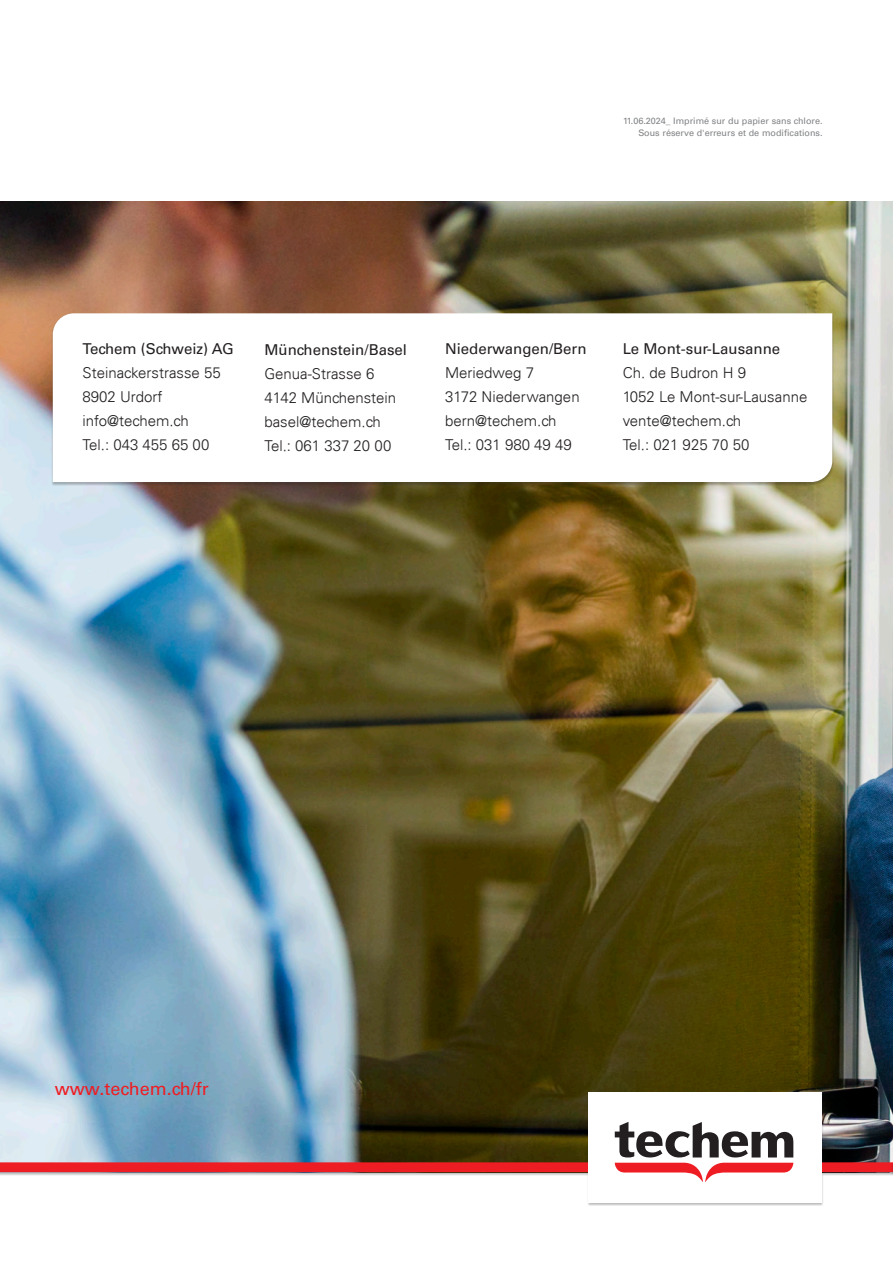
<style>
.page{position:relative;width:893px;height:1263px;background:#fff}
.page>*{position:absolute;margin:0;border:0;box-sizing:border-box;transform-origin:0 0}
.Aufzählung_Rückseite{font:18px "Univers LT Pro 55 Roman";color:#ee1d23}
.t1{font:300 15px "Univers 45";color:#231f20}
.t2{font:15px "Univers LT Pro 55 Roman";color:#231f20}
.Imprimatur{font:9px "Univers LT Pro 55 Roman";color:#808285}
</style>
<div class="page">
<img style="left:0;top:201px;width:893px;height:891px">
<div style="left:51px;top:313px;width:783px;height:173px;background:#231f20;opacity:.3"></div>
<svg style="left:53px;top:313px;width:779px;height:169px"></svg>
<div style="left:0;top:1092px;width:893px;height:114px;background:#231f20;opacity:.3"></div>
<div style="left:588px;top:1092px;width:233px;height:110px;background:#fff"></div>
<svg style="left:0;top:1122px;width:891px;height:60px"></svg>
<hr style="left:891px;top:1092px;width:2px;height:114px;background:#231f20;opacity:.3">
<p class="Imprimatur" style="left:623px;top:114px;width:201px">11.06.2024_ Imprimé sur du papier sans chlore.</p>
<p class="Imprimatur" style="left:638px;top:126px;width:186px">Sous réserve d'erreurs et de modifications.</p>
<p class="t2" style="left:83px;top:338px;width:153px">Techem (Schweiz) AG</p>
<p class="t1" style="left:83px;top:364px;width:140px">Steinackerstrasse 55</p>
<p class="t1" style="left:83px;top:388px;width:82px">8902 Urdorf</p>
<p class="t1" style="left:83px;top:412px;width:108px">info@techem.ch</p>
<p class="t1" style="left:83px;top:436px;width:129px">Tel.: 043 455 65 00</p>
<p class="t2" style="left:264px;top:339px;width:144px">Münchenstein/Basel</p>
<p class="t1" style="left:264px;top:364px;width:112px">Genua-Strasse 6</p>
<p class="t1" style="left:264px;top:388px;width:133px">4142 Münchenstein</p>
<p class="t1" style="left:264px;top:412px;width:118px">basel@techem.ch</p>
<p class="t1" style="left:264px;top:436px;width:129px">Tel.: 061 337 20 00</p>
<p class="t2" style="left:445px;top:338px;width:143px">Niederwangen/Bern</p>
<p class="t1" style="left:445px;top:364px;width:90px">Meriedweg 7</p>
<p class="t1" style="left:445px;top:388px;width:136px">3172 Niederwangen</p>
<p class="t1" style="left:445px;top:412px;width:113px">bern@techem.ch</p>
<p class="t1" style="left:445px;top:436px;width:128px">Tel.: 031 980 49 49</p>
<p class="t2" style="left:623px;top:338px;width:159px">Le Mont-sur-Lausanne</p>
<p class="t1" style="left:623px;top:364px;width:125px">Ch. de Budron H 9</p>
<p class="t1" style="left:623px;top:388px;width:186px">1052 Le Mont-sur-Lausanne</p>
<p class="t1" style="left:623px;top:412px;width:120px">vente@techem.ch</p>
<p class="t1" style="left:623px;top:436px;width:128px">Tel.: 021 925 70 50</p>
<p class="Aufzählung_Rückseite" style="left:55px;top:1076px;width:155px">www.techem.ch/fr</p>
</div>
